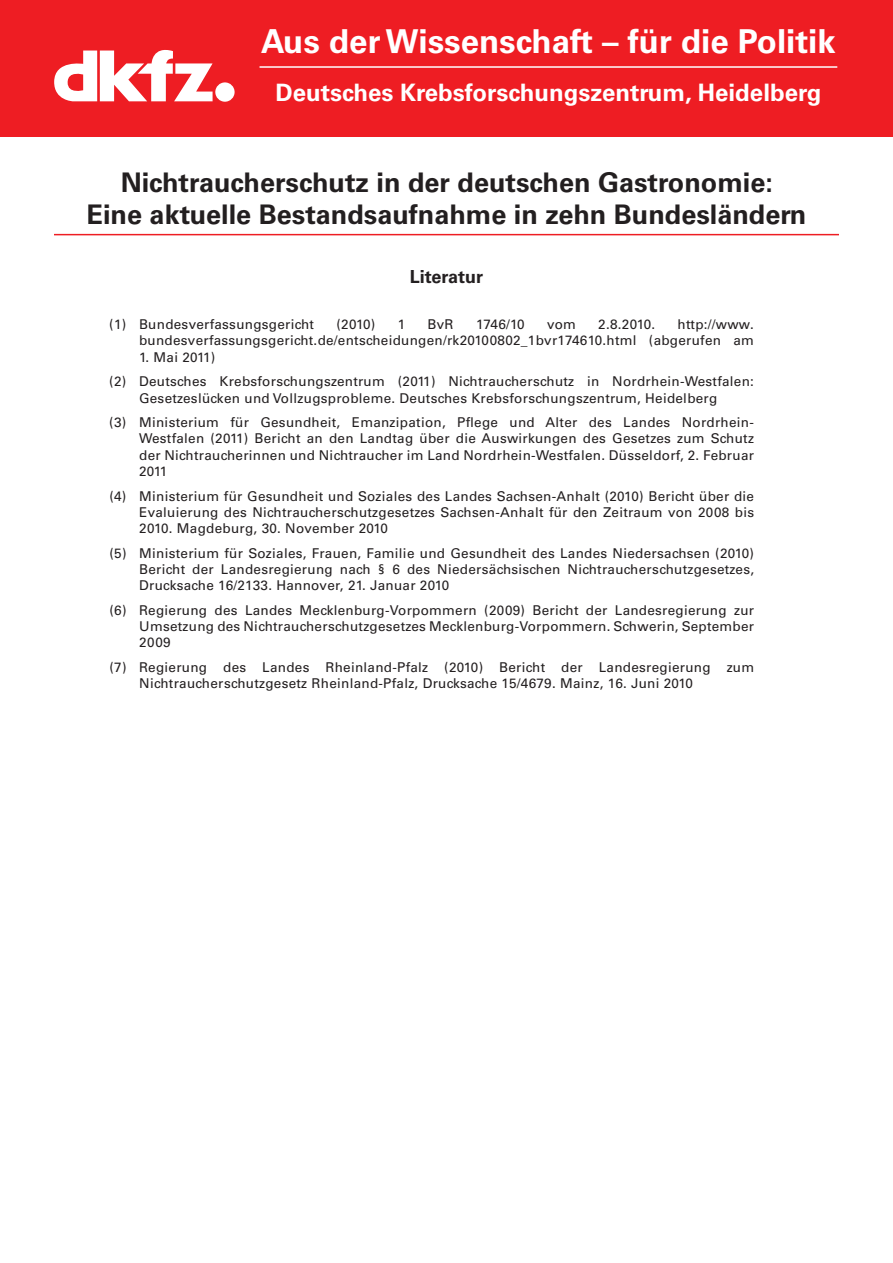
<style>
.page{position:relative;width:893px;height:1263px;background:#fff}
.page>*{position:absolute;margin:0;border:0;box-sizing:border-box;transform-origin:0 0}
.t1{font:700 33px "Univers LTCE";color:#fff}
.t2{font:700 27px/32.4px "Univers LTCE";color:#231f20;text-align:center}
.t3{font:700 24px "Univers LTCE";color:#fff}
.t4{font:700 18px "Univers LTCE";color:#231f20}
.t5{font:13.5px/16.2px "Univers LTCE";letter-spacing:.02em;color:#231f20;text-align:justify}
</style>
<div class="page">
<div style="left:0;top:0;width:893px;height:136px;background:#ee1d23"></div>
<div style="left:215px;top:82px;width:20px;height:20px;background:#fff;border-radius:50%"></div>
<svg style="left:54px;top:50px;width:159px;height:51px"></svg>
<hr style="left:260px;top:66px;width:577px;height:2px;background:#fff">
<hr style="left:54px;top:234px;width:785px;height:1px;background:#ee1d23">
<h1 class="t1" style="left:261px;top:22px;width:576px">Aus der Wissenschaft – für die Politik</h1>
<h3 class="t3" style="left:275px;top:79px;width:547px">Deutsches Krebsforschungszentrum, Heidelberg</h3>
<h2 class="t2" style="left:87px;top:167px;width:721px">Nichtraucherschutz in der deutschen Gastronomie:<br>Eine aktuelle Bestandsaufnahme in zehn Bundesländern</h2>
<h3 class="t4" style="left:410px;top:266px;width:75px">Literatur</h3>
<p class="t5" style="left:109px;top:317px;width:206px">(1) Bundesverfassungsgericht</p>
<p class="t5" style="left:336px;top:317px;width:40px">(2010)</p>
<p class="t5" style="left:398px;top:317px;width:9px">1</p>
<p class="t5" style="left:428px;top:317px;width:28px">BvR</p>
<p class="t5" style="left:476px;top:317px;width:50px">1746/10</p>
<p class="t5" style="left:547px;top:317px;width:30px">vom</p>
<p class="t5" style="left:598px;top:317px;width:58px">2.8.2010.</p>
<p class="t5" style="left:139px;top:317px;width:616px;text-align:right">http://www.<br>bundesverfassungsgericht.de/entscheidungen/rk20100802_1bvr174610.html (abgerufen am</p>
<p class="t5" style="left:109px;top:345px;width:646px;line-height:24.8px;text-indent:30px">1. Mai 2011)<br>(2) Deutsches Krebsforschungszentrum (2011) Nichtraucherschutz in Nordrhein-Westfalen:</p>
<p class="t5" style="left:109px;top:386px;width:646px;line-height:24.8px;text-align:center">Gesetzeslücken und Vollzugsprobleme. Deutsches Krebsforschungszentrum, Heidelberg<br>(3) Ministerium für Gesundheit, Emanzipation, Pflege und Alter des Landes Nordrhein-</p>
<p class="t5" style="left:139px;top:431px;width:616px">Westfalen (2011) Bericht an den Landtag über die Auswirkungen des Gesetzes zum Schutz der Nichtraucherinnen und Nichtraucher im Land Nordrhein-Westfalen. Düsseldorf, 2. Februar 2011</p>
<p class="t5" style="left:139px;top:488px;width:616px;text-indent:-30px">(4) Ministerium für Gesundheit und Soziales des Landes Sachsen-Anhalt (2010) Bericht über die Evaluierung des Nichtraucherschutzgesetzes Sachsen-Anhalt für den Zeitraum von 2008 bis 2010. Magdeburg, 30. November 2010</p>
<p class="t5" style="left:139px;top:545px;width:616px;text-indent:-30px">(5) Ministerium für Soziales, Frauen, Familie und Gesundheit des Landes Niedersachsen (2010)<br>Bericht der Landesregierung nach § 6 des Niedersächsischen Nichtraucherschutzgesetzes, Drucksache 16/2133. Hannover, 21. Januar 2010</p>
<p class="t5" style="left:139px;top:602px;width:616px;text-indent:-30px">(6) Regierung des Landes Mecklenburg-Vorpommern (2009) Bericht der Landesregierung zur Umsetzung des Nichtraucherschutzgesetzes Mecklenburg-Vorpommern. Schwerin, September 2009</p>
<p class="t5" style="left:139px;top:659px;width:616px;text-indent:-30px">(7) Regierung des Landes Rheinland-Pfalz (2010) Bericht der Landesregierung zum<br>Nichtraucherschutzgesetz Rheinland-Pfalz, Drucksache 15/4679. Mainz, 16. Juni 2010</p>
</div>
